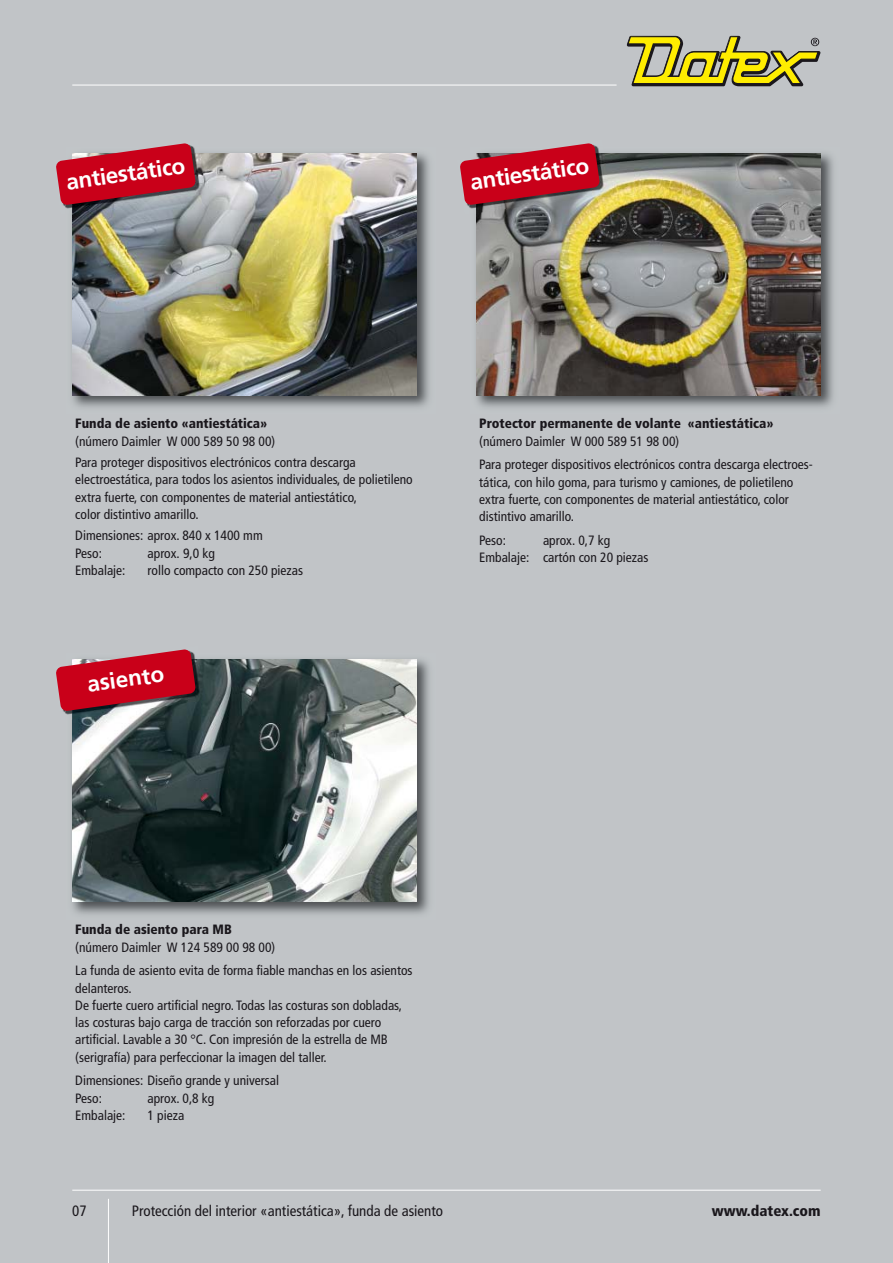
<style>
.page{position:relative;width:893px;height:1263px;background:#c1c4c7}
.page>*{position:absolute;margin:0;border:0;box-sizing:border-box;transform-origin:0 0}
.t1{font:700 22.5px "Frutiger";color:#fff}
.t2{font:condensed 15px "Frutiger";color:#1a171c}
.t3{font:900 condensed 15px "Frutiger";color:#1a171c}
.t4{font:condensed 13.5px/17.2px "Frutiger";color:#1a171c}
.t5{font:900 condensed 13.5px "Frutiger";color:#1a171c}
</style>
<div class="page">
<hr style="left:72px;top:85px;width:545px;height:1px;background:#fff">
<svg style="left:627px;top:36px;width:193px;height:50px"></svg>
<hr style="left:72px;top:1190px;width:749px;height:1px;background:#fff">
<hr style="left:108px;top:1199px;width:1px;height:64px;background:#fff">
<img style="left:72px;top:153px;width:358px;height:255px">
<img style="left:72px;top:153px;width:345px;height:242px">
<img style="left:476px;top:153px;width:358px;height:255px">
<img style="left:476px;top:153px;width:345px;height:242px">
<img style="left:63px;top:205px;width:9px;height:4px">
<img style="left:72px;top:153px;width:134px;height:60px">
<svg style="left:56px;top:143px;width:140px;height:62px"></svg>
<img style="left:467px;top:205px;width:9px;height:4px">
<img style="left:476px;top:153px;width:134px;height:60px">
<svg style="left:460px;top:143px;width:140px;height:62px"></svg>
<img style="left:72px;top:659px;width:358px;height:256px">
<img style="left:72px;top:659px;width:345px;height:242px">
<img style="left:63px;top:711px;width:9px;height:4px">
<img style="left:72px;top:659px;width:134px;height:60px">
<svg style="left:56px;top:649px;width:140px;height:62px;background:#b82e41"></svg>
<h1 class="t1" style="left:65px;top:173px;width:121px;rotate:-8deg">antiestático</h1>
<h1 class="t1" style="left:469px;top:173px;width:121px;rotate:-8deg">antiestático</h1>
<p class="t5" style="left:75px;top:418px;width:193px">Funda de asiento «antiestática»</p>
<p class="t4" style="left:75px;top:431px;width:282px;line-height:21.5px">(número Daimler W 000 589 50 98 00)<br>Para proteger dispositivos electrónicos contra descarga</p>
<p class="t4" style="left:75px;top:472px;width:339px">electroestática, para todos los asientos individuales, de polietileno extra fuerte, con componentes de material antiestático,<br>color distintivo amarillo.</p>
<p class="t4" style="left:75px;top:528px;width:189px">Dimensiones: aprox. 840 x 1400 mm<br>Peso:</p>
<p class="t4" style="left:148px;top:545px;width:69px">aprox. 9,0 kg</p>
<p class="t4" style="left:75px;top:563px;width:52px">Embalaje:</p>
<p class="t4" style="left:148px;top:563px;width:157px">rollo compacto con 250 piezas</p>
<h1 class="t1" style="left:86px;top:675px;width:79px;rotate:-8deg">asiento</h1>
<p class="t5" style="left:479px;top:418px;width:296px">Protector permanente de volante «antiestática»</p>
<p class="t4" style="left:479px;top:430px;width:335px;line-height:23.7px">(número Daimler W 000 589 51 98 00)<br>Para proteger dispositivos electrónicos contra descarga electroes-</p>
<p class="t4" style="left:479px;top:474px;width:316px">tática, con hilo goma, para turismo y camiones, de polietileno extra fuerte, con componentes de material antiestático, color distintivo amarillo.</p>
<p class="t4" style="left:479px;top:532px;width:28px">Peso:</p>
<p class="t4" style="left:479px;top:532px;width:171px;text-indent:64px">aprox. 0,7 kg<br>Embalaje: cartón con 20 piezas</p>
<p class="t5" style="left:75px;top:924px;width:158px">Funda de asiento para MB</p>
<p class="t4" style="left:75px;top:936px;width:339px;line-height:23.7px">(número Daimler W 124 589 00 98 00)<br>La funda de asiento evita de forma fiable manchas en los asientos</p>
<p class="t4" style="left:75px;top:980px;width:328px">delanteros.<br>De fuerte cuero artificial negro. Todas las costuras son dobladas, las costuras bajo carga de tracción son reforzadas por cuero artificial. Lavable a 30 °C. Con impresión de la estrella de MB (serigrafía) para perfeccionar la imagen del taller.</p>
<p class="t4" style="left:75px;top:1073px;width:205px">Dimensiones: Diseño grande y universal<br>Peso:</p>
<p class="t4" style="left:148px;top:1090px;width:68px">aprox. 0,8 kg</p>
<p class="t4" style="left:75px;top:1107px;width:52px">Embalaje:</p>
<p class="t4" style="left:148px;top:1107px;width:38px">1 pieza</p>
<p class="t2" style="left:72px;top:1204px;width:16px">07</p>
<p class="t2" style="left:132px;top:1204px;width:313px">Protección del interior «antiestática», funda de asiento</p>
<p class="t3" style="left:712px;top:1204px;width:110px">www.datex.com</p>
</div>
